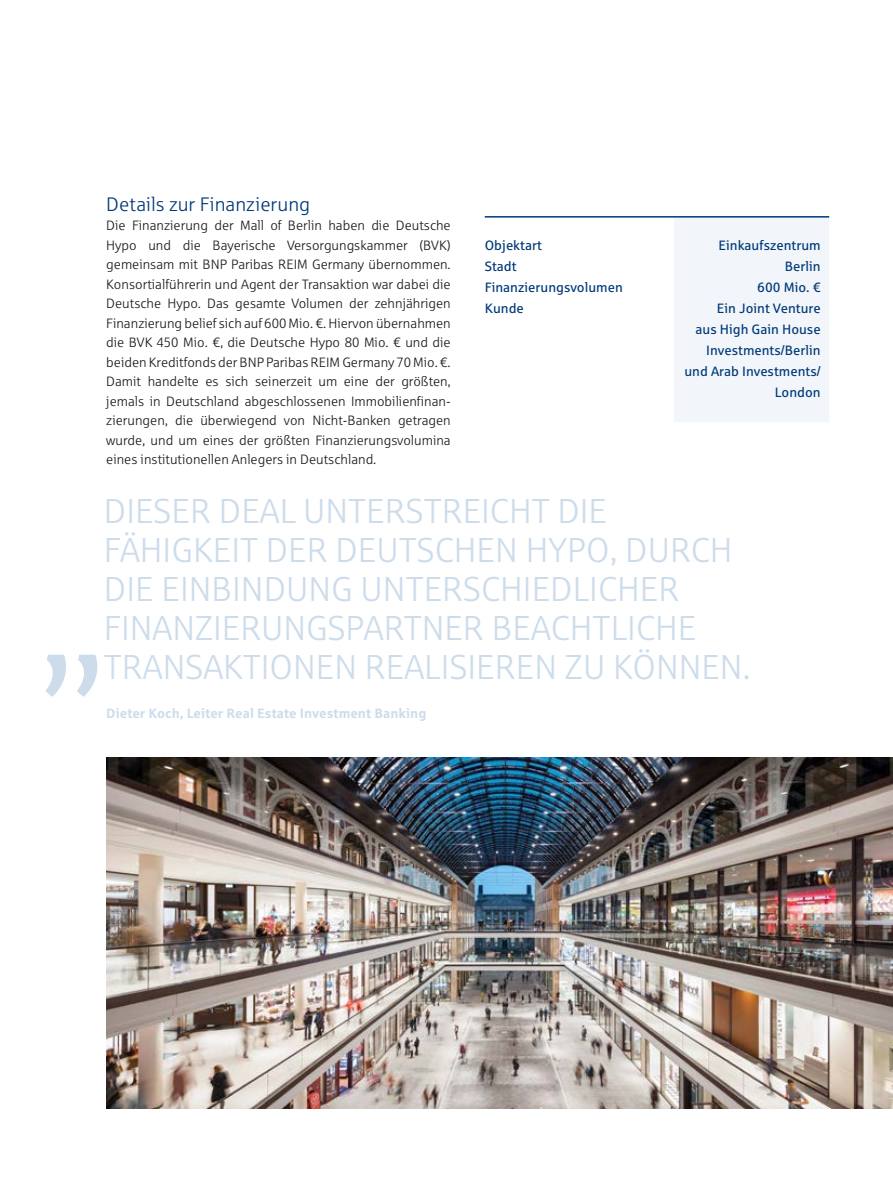
<style>
.page{position:relative;width:893px;height:1191px;background:#fff}
.page>*{position:absolute;margin:0;border:0;box-sizing:border-box;transform-origin:0 0}
.t1{font:300 188.4px "Sparkasse";color:#cddceb}
.t2{font:300 34.5px/39px "Sparkasse";color:#cddceb}
.t3{font:19.5px "Sparkasse Lt";color:#003978}
.t4{font:13.5px/19.5px "Sparkasse Lt";color:#1a1a18;text-align:justify}
.t5{font:13.5px/21px "Sparkasse";color:#003978}
.t6{font:700 13.5px "Sparkasse";color:#cddceb}
</style>
<div class="page">
<div style="left:674px;top:218px;width:155px;height:204px;background:#f2f6fa"></div>
<hr style="left:485px;top:216px;width:189px;height:2px;background:#003978">
<hr style="left:674px;top:216px;width:155px;height:2px;background:#003978">
<img style="left:106px;top:757px;width:786px;height:351px">
<h3 class="t3" style="left:106px;top:192px;width:205px">Details zur Finanzierung</h3>
<p class="t4" style="left:106px;top:216px;width:346px">Die Finanzierung der Mall of Berlin haben die Deutsche Hypo und die Bayerische Versorgungskammer (BVK) gemeinsam mit BNP Paribas REIM Germany übernommen.<br>Konsortialführerin und Agent der Transaktion war dabei die Deutsche Hypo. Das gesamte Volumen der zehnjährigen Finanzierung belief sich auf 600 Mio. €. Hiervon übernahmen die BVK 450 Mio. €, die Deutsche Hypo 80 Mio. € und die beiden Kreditfonds der BNP Paribas REIM Germany 70 Mio. €.<br>Damit handelte es sich seinerzeit um eine der größten, jemals in Deutschland abgeschlossenen Immobilienfinan&shy;zierungen, die überwiegend von Nicht-Banken getragen wurde, und um eines der größten Finanzierungsvolumina eines institutionellen Anlegers in Deutschland.</p>
<p class="t5" style="left:485px;top:235px;width:140px">Objektart<br>Stadt<br>Finanzierungsvolumen<br>Kunde</p>
<p class="t5" style="left:684px;top:235px;width:138px;text-align:right">Einkaufszentrum<br>Berlin<br>600 Mio. €<br>Ein Joint Venture<br>aus High Gain House<br>Investments/Berlin und Arab Investments/<br>London</p>
<h2 class="t2" style="left:104px;top:491px;width:630px">DIESER DEAL UNTERSTREICHT DIE FÄHIGKEIT DER DEUTSCHEN HYPO, DURCH DIE EINBINDUNG UNTERSCHIEDLICHER FINANZIERUNGSPARTNER BEACHTLICHE</h2>
<h1 class="t1" style="left:36px;top:503px;width:73px">„</h1>
<h2 class="t2" style="left:104px;top:647px;width:648px">TRANSAKTIONEN REALISIEREN ZU KÖNNEN.</h2>
<p class="t6" style="left:106px;top:705px;width:322px">Dieter Koch, Leiter Real Estate Investment Banking</p>
</div>
